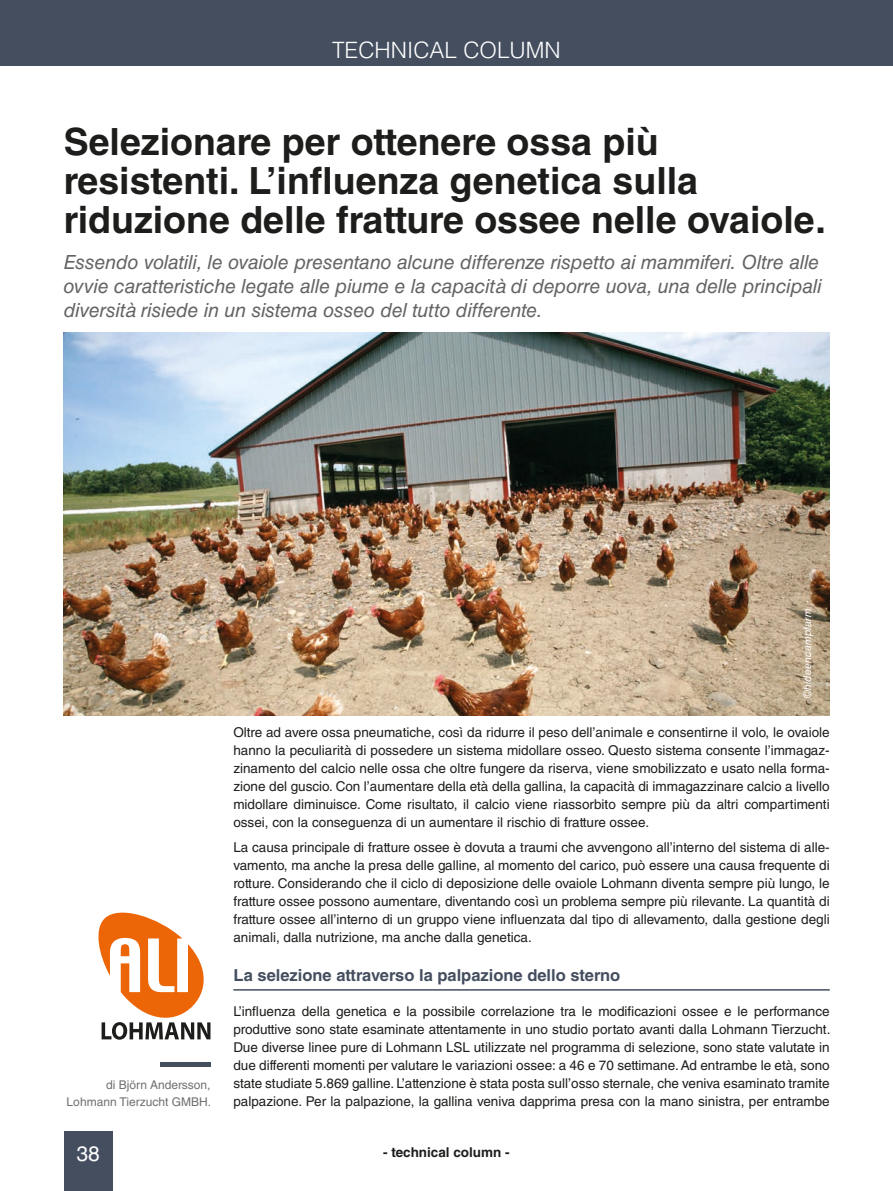
<style>
.page{position:relative;width:893px;height:1191px;background:#fff}
.page>*{position:absolute;margin:0;border:0;box-sizing:border-box;transform-origin:0 0}
.Titolo_big_2_colonne{font:700 37.5px/39px "Helvetica LT Std";color:#1d1d1b}
.t1{font:300 22.5px "Helvetica LT Std";color:#fff}
.t2{font:21px "Helvetica LT Std";color:#fff}
.Sottotitolo_Big_2_co{font:italic 19.5px/24px "Helvetica LT Std";letter-spacing:-.01em;color:#646463}
.Titolo_secondario_Te{font:700 16.5px "Helvetica LT Std";color:#444e5f}
.Paragrafo_base_-_New{font:13.5px/18px "Helvetica LT Std";color:#1d1d1b;text-align:justify}
.t3{font:700 13.5px "Helvetica LT Std";color:#1d1d1b}
.Autore{font:12px/16.5px "Helvetica LT Std";color:#70706f;text-align:right}
.Copyright{font:italic 10.5px "Helvetica LT Std";letter-spacing:.015em;color:#fff}
</style>
<div class="page">
<img style="left:64px;top:332px;width:766px;height:384px">
<div style="left:64px;top:1131px;width:49px;height:60px;background:#444e5f"></div>
<hr style="left:160px;top:1062px;width:50px;height:4px;background:#444e5f">
<div style="left:0;top:0;width:893px;height:66px;background:#444e5f"></div>
<hr style="left:233px;top:989px;width:597px;height:1px;background:#444e5f">
<svg style="left:98px;top:912px;width:112px;height:127px"></svg>
<h2 class="t1" style="left:332px;top:36px;width:230px">TECHNICAL COLUMN</h2>
<p class="Titolo_big_2_colonne" style="left:64px;top:121px;width:764px">Selezionare per ottenere ossa più resistenti. L’influenza genetica sulla riduzione delle fratture ossee nelle ovaiole.</p>
<p class="Sottotitolo_Big_2_co" style="left:64px;top:250px;width:760px">Essendo volatili, le ovaiole presentano alcune differenze rispetto ai mammiferi. Oltre alle ovvie caratteristiche legate alle piume e la capacità di deporre uova, una delle principali diversità risiede in un sistema osseo del tutto differente.</p>
<p class="Autore" style="left:67px;top:1077px;width:146px">di Björn Andersson,<br>Lohmann Tierzucht GMBH.</p>
<h3 class="t2" style="left:77px;top:1141px;width:25px">38</h3>
<p class="Copyright" style="left:801px;top:698px;width:91px;rotate:-90deg">©hideencampfarm</p>
<p class="Paragrafo_base_-_New" style="left:233px;top:723px;width:598px">Oltre ad avere ossa pneumatiche, così da ridurre il peso dell’animale e consentirne il volo, le ovaiole hanno la peculiarità di possedere un sistema midollare osseo. Questo sistema consente l’immagaz&shy;zinamento del calcio nelle ossa che oltre fungere da riserva, viene smobilizzato e usato nella forma&shy;zione del guscio. Con l’aumentare della età della gallina, la capacità di immagazzinare calcio a livello midollare diminuisce. Come risultato, il calcio viene riassorbito sempre più da altri compartimenti ossei, con la conseguenza di un aumentare il rischio di fratture ossee.</p>
<p class="Paragrafo_base_-_New" style="left:233px;top:838px;width:598px">La causa principale di fratture ossee è dovuta a traumi che avvengono all’interno del sistema di alle&shy;vamento, ma anche la presa delle galline, al momento del carico, può essere una causa frequente di rotture. Considerando che il ciclo di deposizione delle ovaiole Lohmann diventa sempre più lungo, le fratture ossee possono aumentare, diventando così un problema sempre più rilevante. La quantità di fratture ossee all’interno di un gruppo viene influenzata dal tipo di allevamento, dalla gestione degli animali, dalla nutrizione, ma anche dalla genetica.</p>
<p class="Titolo_secondario_Te" style="left:233px;top:964px;width:388px">La selezione attraverso la palpazione dello sterno</p>
<p class="Paragrafo_base_-_New" style="left:233px;top:1002px;width:599px">L’influenza della genetica e la possibile correlazione tra le modificazioni ossee e le performance produttive sono state esaminate attentamente in uno studio portato avanti dalla Lohmann Tierzucht.<br>Due diverse linee pure di Lohmann LSL utilizzate nel programma di selezione, sono state valutate in due differenti momenti per valutare le variazioni ossee: a 46 e 70 settimane. Ad entrambe le età, sono state studiate 5.869 galline. L’attenzione è stata posta sull’osso sternale, che veniva esaminato tramite palpazione. Per la palpazione, la gallina veniva dapprima presa con la mano sinistra, per entrambe</p>
<p class="t3" style="left:383px;top:1143px;width:128px">- technical column -</p>
</div>
